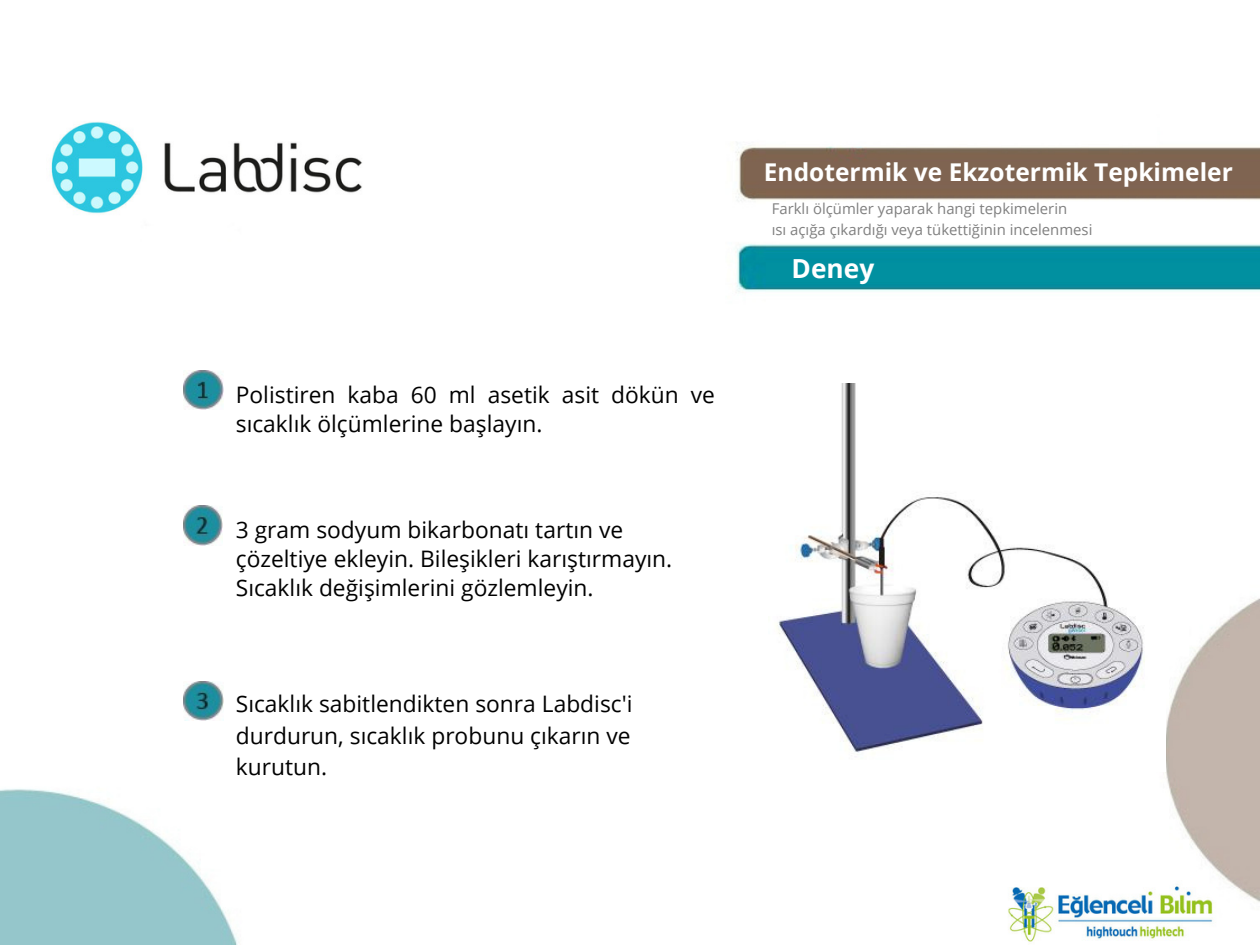
<style>
.page{position:relative;width:1260px;height:945px;background:#fff}
.page>*{position:absolute;margin:0;border:0;box-sizing:border-box;transform-origin:0 0}
.t1{font:700 26.25px "Open Sans";color:#fff}
.t2{font:700 24.5px "Open Sans";color:#fff}
.t3{font:22.75px/28.9px "Open Sans";color:#000}
.t4{font:14.88px "Open Sans";color:#7f7f7f}
</style>
<div class="page">
<img style="left:0;top:121px;width:1260px;height:824px">
<img style="left:184px;top:371px;width:39px;height:39px">
<img style="left:183px;top:506px;width:40px;height:39px">
<img style="left:184px;top:681px;width:39px;height:40px">
<img style="left:769px;top:383px;width:396px;height:389px">
<p class="t3" style="left:236px;top:380px;width:481px">Polistiren kaba 60 ml asetik asit dökün ve sıcaklık ölçümlerine başlayın.</p>
<h2 class="t3" style="left:236px;top:515px;width:438px">3 gram sodyum bikarbonatı tartın ve çözeltiye ekleyin. Bileşikleri karıştırmayın.<br>Sıcaklık değişimlerini gözlemleyin.</h2>
<p class="t3" style="left:236px;top:688px;width:398px;line-height:31.5px;text-align:justify">Sıcaklık sabitlendikten sonra Labdisc'i durdurun, sıcaklık probunu çıkarın ve kurutun.</p>
<h2 class="t2" style="left:764px;top:155px;width:470px">Endotermik ve Ekzotermik Tepkimeler</h2>
<h2 class="t4" style="left:772px;top:199px;width:297px">Farklı ölçümler yaparak hangi tepkimelerin</h2>
<p class="t4" style="left:772px;top:220px;width:322px">ısı açığa çıkardığı veya tükettiğinin incelenmesi</p>
<p class="t1" style="left:792px;top:250px;width:84px">Deney</p>
</div>
